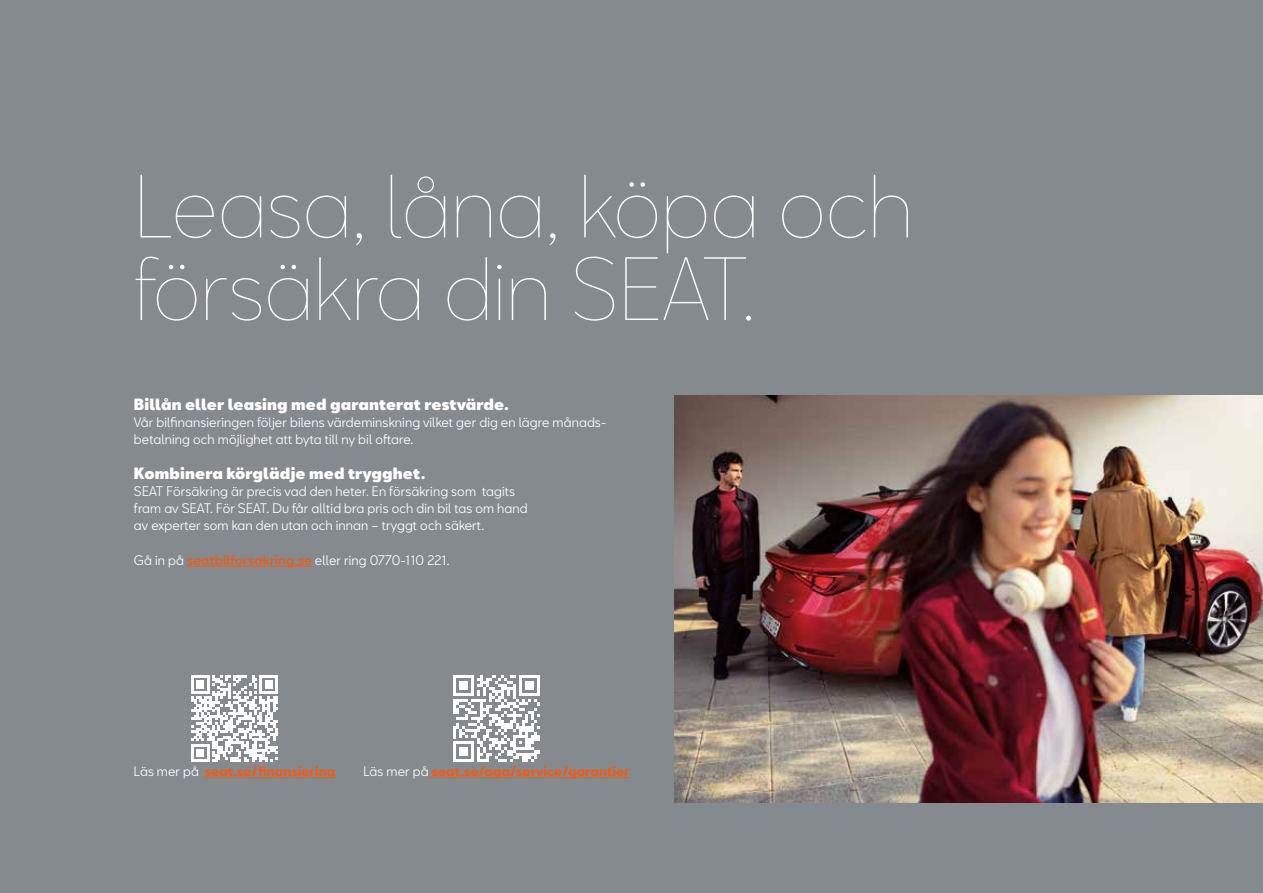
<style>
.page{position:relative;width:1263px;height:893px;background:#858a8f}
.page>*{position:absolute;margin:0;border:0;box-sizing:border-box;transform-origin:0 0}
.t1{font:200 82.5px/82.5px "SEATBCN";color:#fff}
.t2{font:900 15px "SEATBCN";letter-spacing:.01em;color:#fff}
.t3{font:12.75px/17.2px "SEATBCN";letter-spacing:.01em;color:#fff}
.t4{font:700 12.75px "SEATBCN";color:#eb5d1b}
.s1{font-weight:500;color:#eb5d1b}
.s2{font-weight:400;color:#fff}
</style>
<div class="page">
<img style="left:675px;top:395px;width:588px;height:407px">
<hr style="left:187px;top:566px;width:125px;height:1px;background:#eb5d1b">
<svg style="left:191px;top:675px;width:87px;height:87px"></svg>
<svg style="left:453px;top:675px;width:87px;height:87px"></svg>
<hr style="left:205px;top:777px;width:130px;height:1px;background:#eb5d1b">
<hr style="left:429px;top:777px;width:201px;height:1px;background:#eb5d1b">
<h1 class="t1" style="left:134px;top:169px;width:781px">Leasa, låna, köpa och försäkra din SEAT.</h1>
<p class="t2" style="left:134px;top:396px;width:376px">Billån eller leasing med garanterat restvärde.</p>
<p class="t3" style="left:134px;top:414px;width:474px">Vår bilfinansieringen följer bilens värdeminskning vilket ger dig en lägre månads&shy;betalning och möjlighet att byta till ny bil oftare.</p>
<p class="t2" style="left:134px;top:465px;width:293px">Kombinera körglädje med trygghet.</p>
<p class="t3" style="left:134px;top:483px;width:395px">SEAT Försäkring är precis vad den heter. En försäkring som tagits fram av SEAT. För SEAT. Du får alltid bra pris och din bil tas om hand av experter som kan den utan och innan – tryggt och säkert.</p>
<p class="t3" style="left:134px;top:552px;width:317px">Gå in på <span class="s1">seatbilforsakring.se</span> eller ring 0770-110 221.</p>
<p class="t4" style="left:134px;top:764px;width:203px"><span class="s2">Läs mer på</span> seat.se/finansiering</p>
<p class="t4" style="left:364px;top:764px;width:268px"><span class="s2">Läs mer på</span> seat.se/aga/service/garantier</p>
</div>
